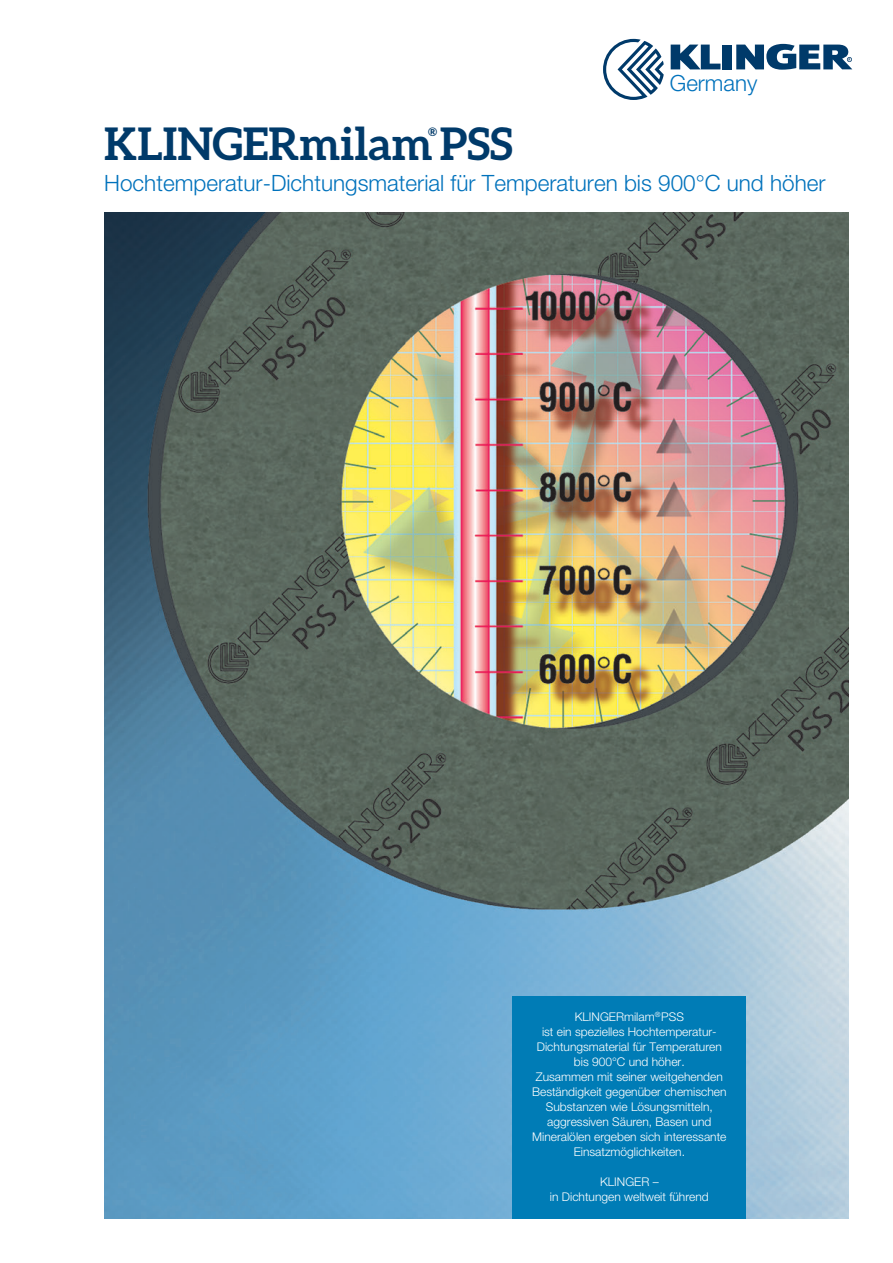
<style>
.page{position:relative;width:893px;height:1263px;background:#fff}
.page>*{position:absolute;margin:0;border:0;box-sizing:border-box;transform-origin:0 0}
.t1{font:700 45px "Aleo";color:#003a6a}
.t2{font:300 22.5px "Helvetica Neue LT Pro";color:#0072bc}
.t3{font:300 22.35px "Helvetica Neue LT Pro";color:#0072bc}
.t4{font:300 12px/15px "Helvetica Neue LT Pro";color:#fff;text-align:center}
.t5{font:700 11.7px "Aleo";color:#003a6a}
</style>
<div class="page">
<div style="left:723px;top:45px;width:9px;height:24px;background:#003a6a"></div>
<svg style="left:671px;top:45px;width:49px;height:24px"></svg>
<svg style="left:736px;top:44px;width:116px;height:26px"></svg>
<svg style="left:603px;top:39px;width:61px;height:61px"></svg>
<img style="left:104px;top:213px;width:744px;height:1005px">
<div style="left:512px;top:996px;width:234px;height:222px;background:#007cb6"></div>
<h3 class="t3" style="left:670px;top:69px;width:89px">Germany</h3>
<h1 class="t1" style="left:104px;top:118px;width:410px">KLINGERmilamPSS</h1>
<p class="t5" style="left:428px;top:125px;width:11px">®</p>
<h2 class="t2" style="left:104px;top:170px;width:723px">Hochtemperatur-Dichtungsmaterial für Temperaturen bis 900°C und höher</h2>
<p class="t4" style="left:532px;top:1009px;width:196px">KLINGERmilam<sup>®</sup>PSS<br>ist ein spezielles Hochtemperatur-<br>Dichtungsmaterial für Temperaturen bis 900°C und höher.<br>Zusammen mit seiner weitgehenden<br>Beständigkeit gegenüber chemischen<br>Substanzen wie Lösungsmitteln, aggressiven Säuren, Basen und<br>Mineralölen ergeben sich interessante<br>Einsatzmöglichkeiten.</p>
<p class="t4" style="left:550px;top:1174px;width:160px">KLINGER –<br>in Dichtungen weltweit führend</p>
</div>
